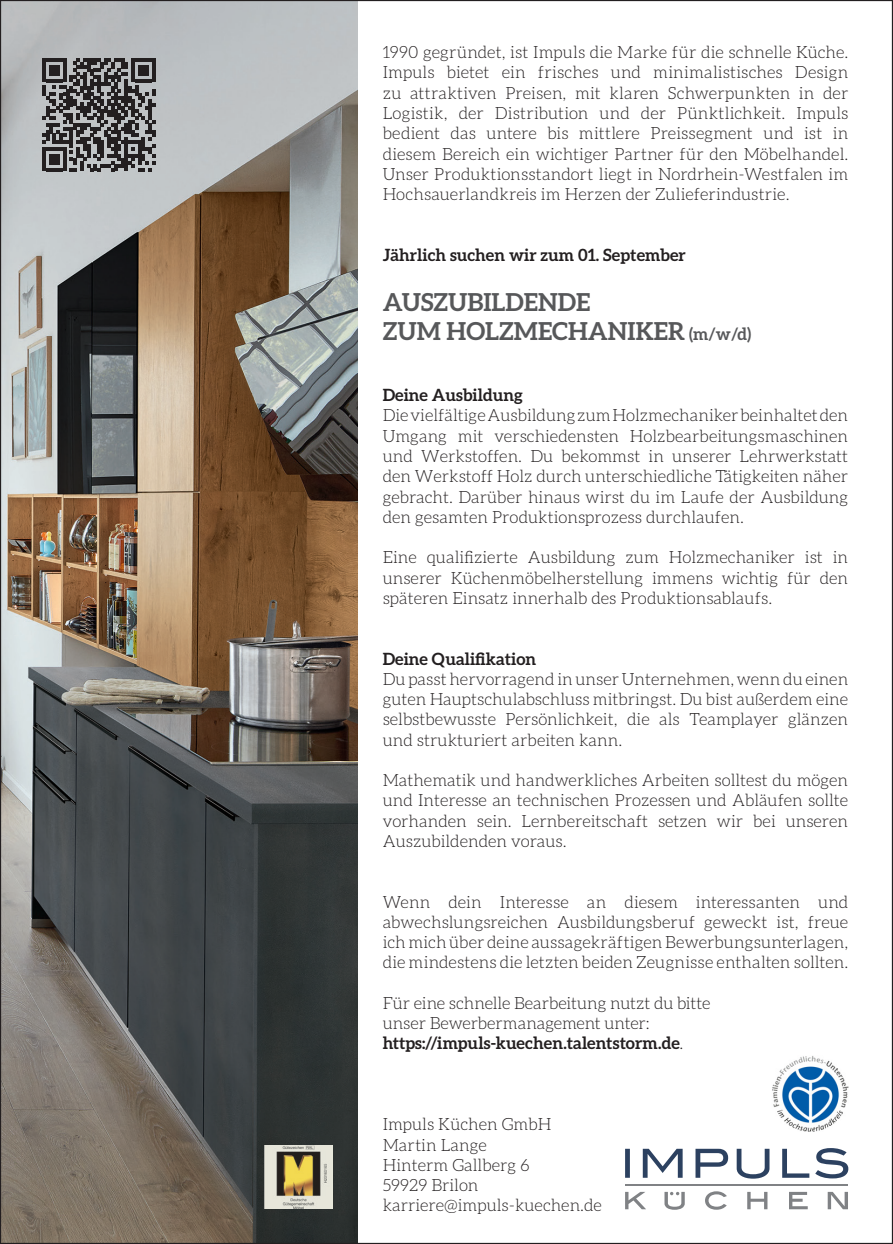
<style>
.page{position:relative;width:893px;height:1244px;background:#fff}
.page>*{position:absolute;margin:0;border:0;box-sizing:border-box;transform-origin:0 0}
.t1{font:700 24.75px "Aleo";color:#57585a}
.t2{font:300 16.88px/20.2px "Aleo";color:#231f20;text-align:justify}
.t3{font:700 16.88px "Aleo";color:#231f20}
.s1{font-size:16.88px}
.s2{font-weight:300}
</style>
<div class="page">
<img style="left:2px;top:2px;width:355px;height:1240px">
<img style="left:265px;top:1145px;width:67px;height:64px">
<svg style="left:42px;top:58px;width:113px;height:113px;background:#646465"></svg>
<svg style="left:625px;top:1148px;width:223px;height:30px"></svg>
<hr style="left:625px;top:1184px;width:223px;height:1px;background:#808285">
<svg style="left:625px;top:1191px;width:223px;height:18px"></svg>
<img style="left:772px;top:1056px;width:76px;height:75px">
<p class="t2" style="left:383px;top:42px;width:467px">1990 gegründet, ist Impuls die Marke für die schnelle Küche.<br>Impuls bietet ein frisches und minimalistisches Design zu attraktiven Preisen, mit klaren Schwerpunkten in der Logistik, der Distribution und der Pünktlichkeit. Impuls bedient das untere bis mittlere Preissegment und ist in diesem Bereich ein wichtiger Partner für den Möbelhandel.<br>Unser Produktionsstandort liegt in Nordrhein-Westfalen im Hochsauerlandkreis im Herzen der Zulieferindustrie.</p>
<p class="t3" style="left:383px;top:245px;width:305px">Jährlich suchen wir zum 01. September</p>
<p class="t1" style="left:383px;top:287px;width:209px">AUSZUBILDENDE</p>
<p class="t1" style="left:383px;top:317px;width:370px">ZUM HOLZMECHANIKER <span class="s1">(m/w/d)</span></p>
<p class="t3" style="left:383px;top:385px;width:142px">Deine Ausbildung</p>
<p class="t2" style="left:383px;top:405px;width:467px">Die vielfältige Ausbildung zum Holzmechaniker beinhaltet den Umgang mit verschiedensten Holzbearbeitungsmaschinen und Werkstoffen. Du bekommst in unserer Lehrwerkstatt den Werkstoff Holz durch unterschiedliche Tätigkeiten näher gebracht. Darüber hinaus wirst du im Laufe der Ausbildung den gesamten Produktionsprozess durchlaufen.</p>
<p class="t2" style="left:383px;top:547px;width:467px">Eine qualifizierte Ausbildung zum Holzmechaniker ist in unserer Küchenmöbelherstellung immens wichtig für den späteren Einsatz innerhalb des Produktionsablaufs.</p>
<p class="t3" style="left:383px;top:649px;width:155px">Deine Qualifikation</p>
<p class="t2" style="left:383px;top:669px;width:467px">Du passt hervorragend in unser Unternehmen, wenn du einen guten Hauptschulabschluss mitbringst. Du bist außerdem eine selbstbewusste Persönlichkeit, die als Teamplayer glänzen und strukturiert arbeiten kann.</p>
<p class="t2" style="left:383px;top:770px;width:467px">Mathematik und handwerkliches Arbeiten solltest du mögen und Interesse an technischen Prozessen und Abläufen sollte vorhanden sein. Lernbereitschaft setzen wir bei unseren Auszubildenden voraus.</p>
<p class="t2" style="left:383px;top:891px;width:467px">Wenn dein Interesse an diesem interessanten und abwechslungsreichen Ausbildungsberuf geweckt ist, freue ich mich über deine aussagekräftigen Bewerbungsunterlagen, die mindestens die letzten beiden Zeugnisse enthalten sollten.</p>
<p class="t2" style="left:383px;top:993px;width:329px">Für eine schnelle Bearbeitung nutzt du bitte</p>
<p class="t2" style="left:383px;top:1013px;width:268px">unser Bewerbermanagement unter:</p>
<p class="t3" style="left:383px;top:1033px;width:302px">https://impuls-kuechen.talentstorm.de<span class="s2">.</span></p>
<p class="t2" style="left:383px;top:1114px;width:170px">Impuls Küchen GmbH<br>Martin Lange</p>
<p class="t2" style="left:383px;top:1155px;width:148px">Hinterm Gallberg 6</p>
<p class="t2" style="left:383px;top:1175px;width:97px">59929 Brilon</p>
<p class="t2" style="left:383px;top:1195px;width:221px">karriere@impuls-kuechen.de</p>
</div>
